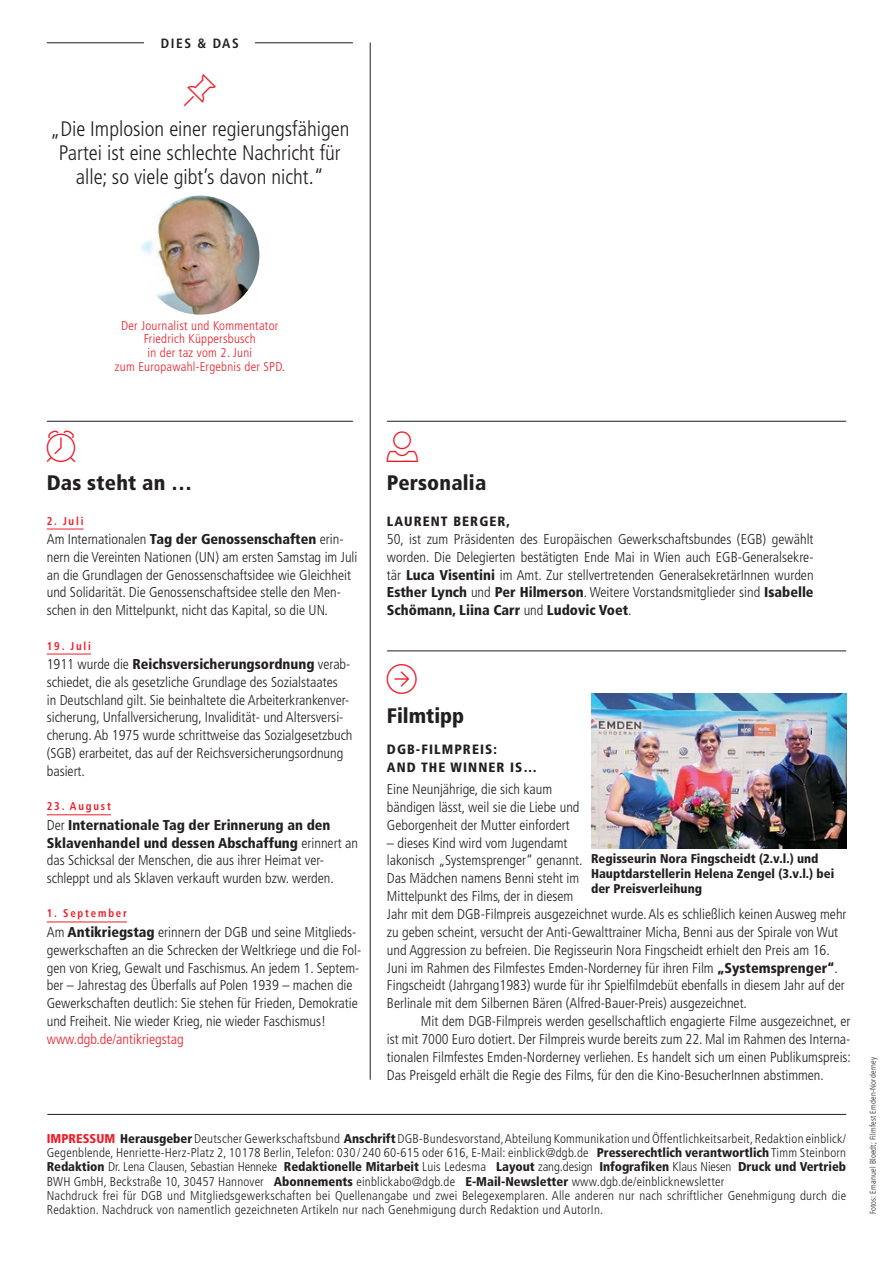
<style>
.page{position:relative;width:893px;height:1263px;background:#fff}
.page>*{position:absolute;margin:0;border:0;box-sizing:border-box;transform-origin:0 0}
.t1{font:300 condensed 21px/23.9px "Frutiger";color:#231f20;text-align:center}
.t2{font:900 condensed 21px "Frutiger";letter-spacing:.01em;color:#231f20}
.t3{font:300 condensed 14.25px/17.9px "Frutiger";color:#231f20}
.t4{font:300 condensed 14.25px "Frutiger";color:#ee1c28}
.t5{font:900 condensed 13.5px/17.9px "Frutiger";letter-spacing:.08em;color:#231f20}
.t6{font:700 condensed 13.5px "Frutiger";letter-spacing:.11em;color:#231f20}
.t7{font:300 condensed 12.75px/14.2px "Frutiger";letter-spacing:.02em;color:#231f20}
.t8{font:900 condensed 12.75px/15px "Frutiger";color:#231f20}
.t9{font:300 condensed 12.75px/13.8px "Frutiger";letter-spacing:.02em;color:#ee1c28;text-align:center}
.t10{font:700 condensed 11.25px "Frutiger";letter-spacing:.17em;color:#ee1c28;scale:.96 1}
.t11{font:300 condensed 8.25px "Frutiger";letter-spacing:.02em;color:#231f20}
.s1{font-weight:900}
.s2{font-weight:900;color:#ee1c28}
</style>
<div class="page">
<hr style="left:47px;top:43px;width:306px;height:1px;background:#231f20">
<div style="left:145px;top:35px;width:110px;height:13px;background:#fff"></div>
<hr style="left:370px;top:43px;width:1px;height:1037px;background:#231f20">
<hr style="left:387px;top:421px;width:459px;height:1px;background:#231f20">
<hr style="left:47px;top:1114px;width:799px;height:1px;background:#231f20">
<hr style="left:47px;top:421px;width:306px;height:1px;background:#231f20">
<img style="left:140px;top:196px;width:119px;height:119px;border-radius:60px">
<hr style="left:47px;top:529px;width:37px;height:1px;background:#ee1c28">
<hr style="left:47px;top:654px;width:44px;height:1px;background:#ee1c28">
<hr style="left:47px;top:814px;width:64px;height:1px;background:#ee1c28">
<hr style="left:47px;top:921px;width:80px;height:1px;background:#ee1c28">
<hr style="left:387px;top:651px;width:459px;height:1px;background:#231f20">
<img style="left:591px;top:693px;width:255px;height:155px">
<p class="t6" style="left:161px;top:36px;width:79px">DIES &amp; DAS</p>
<h1 class="t1" style="left:50px;top:117px;width:301px">„Die Implosion einer regierungsfähigen<br>Partei ist eine schlechte Nachricht für alle; so viele gibt’s davon nicht.“</h1>
<p class="t9" style="left:115px;top:318px;width:172px">Der Journalist und Kommentator<br>Friedrich Küppersbusch<br>in der taz vom 2. Juni<br>zum Europawahl-Ergebnis der SPD.</p>
<h1 class="t2" style="left:47px;top:470px;width:147px">Das steht an …</h1>
<p class="t10" style="left:47px;top:514px;width:40px">2. Juli</p>
<p class="t3" style="left:47px;top:530px;width:312px">Am Internationalen <span class="s1">Tag der Genossenschaften</span> erin&shy;nern die Vereinten Nationen (UN) am ersten Samstag im Juli an die Grundlagen der Genossenschaftsidee wie Gleichheit und Solidarität. Die Genossenschaftsidee stelle den Men&shy;schen in den Mittelpunkt, nicht das Kapital, so die UN.</p>
<p class="t10" style="left:47px;top:639px;width:48px">19. Juli</p>
<p class="t3" style="left:47px;top:655px;width:307px">1911 wurde die <span class="s1">Reichsversicherungsordnung</span> verab&shy;schiedet, die als gesetzliche Grundlage des Sozialstaates<br>in Deutschland gilt. Sie beinhaltete die Arbeiterkrankenver&shy;sicherung, Unfallversicherung, Invalidität- und Altersversi&shy;cherung. Ab 1975 wurde schrittweise das Sozialgesetzbuch (SGB) erarbeitet, das auf der Reichsversicherungsordnung basiert.</p>
<p class="t10" style="left:47px;top:800px;width:68px">23. August</p>
<p class="t3" style="left:47px;top:816px;width:313px">Der <span class="s1">Internationale Tag der Erinnerung an den Sklavenhandel und dessen Abschaffung</span> erinnert an das Schicksal der Menschen, die aus ihrer Heimat ver&shy;schleppt und als Sklaven verkauft wurden bzw. werden.</p>
<p class="t10" style="left:47px;top:907px;width:85px">1. September</p>
<p class="t3" style="left:47px;top:923px;width:316px">Am <span class="s1">Antikriegstag</span> erinnern der DGB und seine Mitglieds&shy;gewerkschaften an die Schrecken der Weltkriege und die Fol&shy;gen von Krieg, Gewalt und Faschismus. An jedem 1. Septem&shy;ber – Jahrestag des Überfalls auf Polen 1939 – machen die Gewerkschaften deutlich: Sie stehen für Frieden, Demokratie und Freiheit. Nie wieder Krieg, nie wieder Faschismus!</p>
<p class="t4" style="left:47px;top:1031px;width:138px">www.dgb.de/antikriegstag</p>
<h1 class="t2" style="left:387px;top:470px;width:101px">Personalia</h1>
<p class="t5" style="left:387px;top:512px;width:9px">Lau</p>
<p class="t5" style="left:414px;top:512px;width:98px">rent Berger,</p>
<p class="t3" style="left:387px;top:530px;width:428px;text-align:justify">50, ist zum Präsidenten des Europäischen Gewerkschaftsbundes (EGB) gewählt worden. Die Delegierten bestätigten Ende Mai in Wien auch EGB-Generalsekre&shy;tär <span class="s1">Luca Visentini</span> im Amt. Zur stellvertretenden GeneralsekretärInnen wurden <span class="s1">Esther Lynch</span> und <span class="s1">Per Hilmerson</span>. Weitere Vorstandsmitglieder sind <span class="s1">Isabelle Schömann, Liina Carr</span> und <span class="s1">Ludovic Voet</span>.</p>
<h1 class="t2" style="left:387px;top:702px;width:79px">Filmtipp</h1>
<p class="t5" style="left:387px;top:740px;width:152px">DGB-Filmpreis:<br>and the winner is…</p>
<p class="t3" style="left:387px;top:780px;width:194px">Eine Neunjährige, die sich kaum bändigen lässt, weil sie die Liebe und<br>Geborgenheit der Mutter einfordert</p>
<p class="t3" style="left:387px;top:834px;width:461px">– dieses Kind wird vom Jugendamt<br>lakonisch „Systemsprenger“ genannt.<br>Das Mädchen namens Benni steht im<br>Mittelpunkt des Films, der in diesem<br>Jahr mit dem DGB-Filmpreis ausgezeichnet wurde. Als es schließlich keinen Ausweg mehr zu geben scheint, versucht der Anti-Gewalttrainer Micha, Benni aus der Spirale von Wut und Aggression zu befreien. Die Regisseurin Nora Fingscheidt erhielt den Preis am 16.<br>Juni im Rahmen des Filmfestes Emden-Norderney für ihren Film <span class="s1">„Systemsprenger“</span>.<br>Fingscheidt (Jahrgang1983) wurde für ihr Spielfilmdebüt ebenfalls in diesem Jahr auf der Berlinale mit dem Silbernen Bären (Alfred-Bauer-Preis) ausgezeichnet.</p>
<p class="t3" style="left:387px;top:1012px;width:466px;text-align:justify;text-indent:34px">Mit dem DGB-Filmpreis werden gesellschaftlich engagierte Filme ausgezeichnet, er ist mit 7000 Euro dotiert. Der Filmpreis wurde bereits zum 22. Mal im Rahmen des Interna&shy;tionalen Filmfestes Emden-Norderney verliehen. Es handelt sich um einen Publikumspreis:<br>Das Preisgeld erhält die Regie des Films, für den die Kino-BesucherInnen abstimmen.</p>
<p class="t8" style="left:591px;top:851px;width:245px">Regisseurin Nora Fingscheidt (2.v.l.) und<br>Hauptdarstellerin Helena Zengel (3.v.l.) bei der Preisverleihung</p>
<p class="t7" style="left:47px;top:1131px;width:801px"><span class="s2">IMPRESSUM</span> <span class="s1">Herausgeber</span> Deutscher Gewerkschaftsbund <span class="s1">Anschrift</span> DGB-Bundesvorstand, Abteilung Kommunikation und Öffentlichkeitsarbeit, Redaktion einblick/ Gegenblende, Henriette-Herz-Platz 2, 10178 Berlin, Telefon: 030/240 60-615 oder 616, E-Mail: einblick@dgb.de <span class="s1">Presserechtlich verantwortlich</span> Timm Steinborn <span class="s1">Redaktion</span> Dr. Lena Clausen, Sebastian Henneke <span class="s1">Redaktionelle Mitarbeit</span> Luis Ledesma <span class="s1">Layout</span> zang.design <span class="s1">Infografiken</span> Klaus Niesen <span class="s1">Druck und Vertrieb </span>BWH GmbH, Beckstraße 10, 30457 Hannover <span class="s1">Abonnements</span> einblickabo@dgb.de <span class="s1">E-Mail-Newsletter</span> www.dgb.de/einblicknewsletter<br>Nachdruck frei für DGB und Mitgliedsgewerkschaften bei Quellenangabe und zwei Belegexemplaren. Alle anderen nur nach schriftlicher Genehmigung durch die Redaktion. Nachdruck von namentlich gezeichneten Artikeln nur nach Genehmigung durch Redaktion und AutorIn.</p>
<p class="t11" style="left:868px;top:1214px;width:159px;rotate:-90deg">Fotos: Emanuel Bloedt; Filmfest Emden-Norderney</p>
</div>
